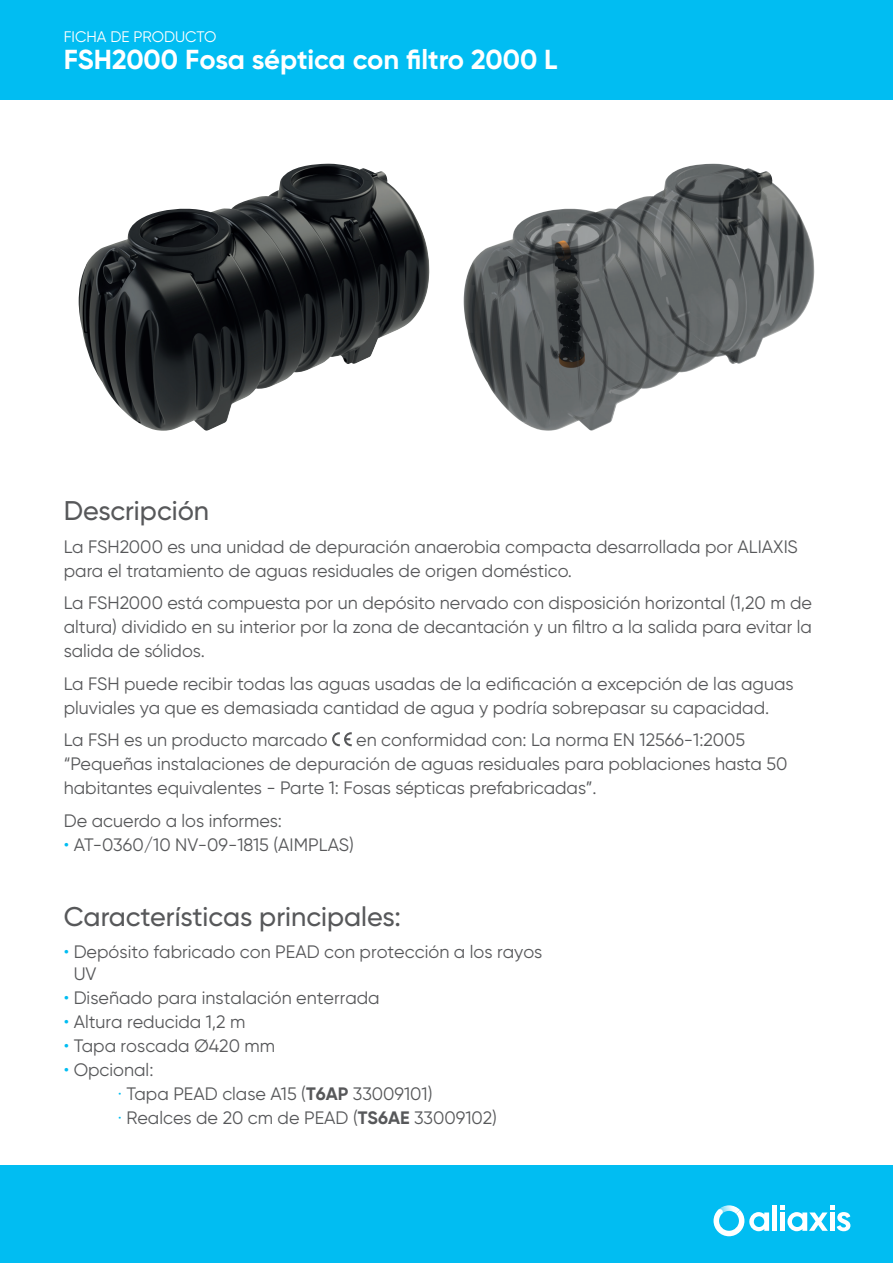
<style>
.page{position:relative;width:893px;height:1263px;background:#fff}
.page>*{position:absolute;margin:0;border:0;box-sizing:border-box;transform-origin:0 0}
.t1{font:700 27.45px "Gilroy";letter-spacing:-.005em;color:#fff}
.t2{font:500 27px "Gilroy";color:#57585a}
.t3{font:18px/24px "Gilroy";color:#57585a}
.t4{font:15.3px "Gilroy";color:#fff}
.s1{color:#01bdf2}
.s2{font-weight:700}
</style>
<div class="page">
<div style="left:0;top:1165px;width:893px;height:98px;background:#01bdf2"></div>
<div style="left:772px;top:1205px;width:5px;height:26px;background:#fff"></div>
<svg style="left:780px;top:1205px;width:70px;height:26px"></svg>
<svg style="left:713px;top:1205px;width:56px;height:31px"></svg>
<svg style="left:332px;top:732px;width:20px;height:14px"></svg>
<img style="left:79px;top:164px;width:351px;height:267px">
<img style="left:464px;top:164px;width:351px;height:267px">
<div style="left:0;top:0;width:893px;height:99px;background:#01bdf2"></div>
<p class="t4" style="left:64px;top:28px;width:154px">FICHA DE PRODUCTO</p>
<p class="t1" style="left:64px;top:42px;width:495px">FSH2000 Fosa séptica con filtro 2000 L</p>
<p class="t2" style="left:64px;top:494px;width:147px">Descripción</p>
<p class="t3" style="left:64px;top:534px;width:736px">La FSH2000 es una unidad de depuración anaerobia compacta desarrollada por ALIAXIS para el tratamiento de aguas residuales de origen doméstico.</p>
<p class="t3" style="left:64px;top:591px;width:750px;text-align:justify">La FSH2000 está compuesta por un depósito nervado con disposición horizontal (1,20 m de altura) dividido en su interior por la zona de decantación y un filtro a la salida para evitar la salida de sólidos.</p>
<p class="t3" style="left:64px;top:671px;width:731px">La FSH puede recibir todas las aguas usadas de la edificación a excepción de las aguas pluviales ya que es demasiada cantidad de agua y podría sobrepasar su capacidad.</p>
<p class="t3" style="left:64px;top:728px;width:265px">La FSH es un producto marcado</p>
<p class="t3" style="left:356px;top:728px;width:390px">en conformidad con: La norma EN 12566-1:2005</p>
<p class="t3" style="left:64px;top:752px;width:725px">“Pequeñas instalaciones de depuración de aguas residuales para poblaciones hasta 50 habitantes equivalentes - Parte 1: Fosas sépticas prefabricadas”.</p>
<p class="t3" style="left:64px;top:808px;width:220px">De acuerdo a los informes:</p>
<p class="t3" style="left:64px;top:832px;width:292px"><span class="s1">•</span> AT-0360/10 NV-09-1815 (AIMPLAS)</p>
<p class="t2" style="left:64px;top:900px;width:339px">Características principales:</p>
<p class="t3" style="left:74px;top:941px;width:470px;line-height:21.6px;text-indent:-10px"><span class="s1">•</span> Depósito fabricado con PEAD con protección a los rayos<br>UV</p>
<p class="t3" style="left:64px;top:985px;width:317px"><span class="s1">•</span> Diseñado para instalación enterrada</p>
<p class="t3" style="left:64px;top:1009px;width:183px"><span class="s1">•</span> Altura reducida 1,2 m</p>
<p class="t3" style="left:64px;top:1033px;width:213px"><span class="s1">•</span> Tapa roscada Ø420 mm</p>
<p class="t3" style="left:118px;top:1057px;width:381px;text-indent:-54px"><span class="s1">•</span> Opcional:<br><span class="s1">·</span> Tapa PEAD clase A15 (<span class="s2">T6AP</span> 33009101)<br><span class="s1">·</span> Realces de 20 cm de PEAD (<span class="s2">TS6AE</span> 33009102)</p>
</div>
